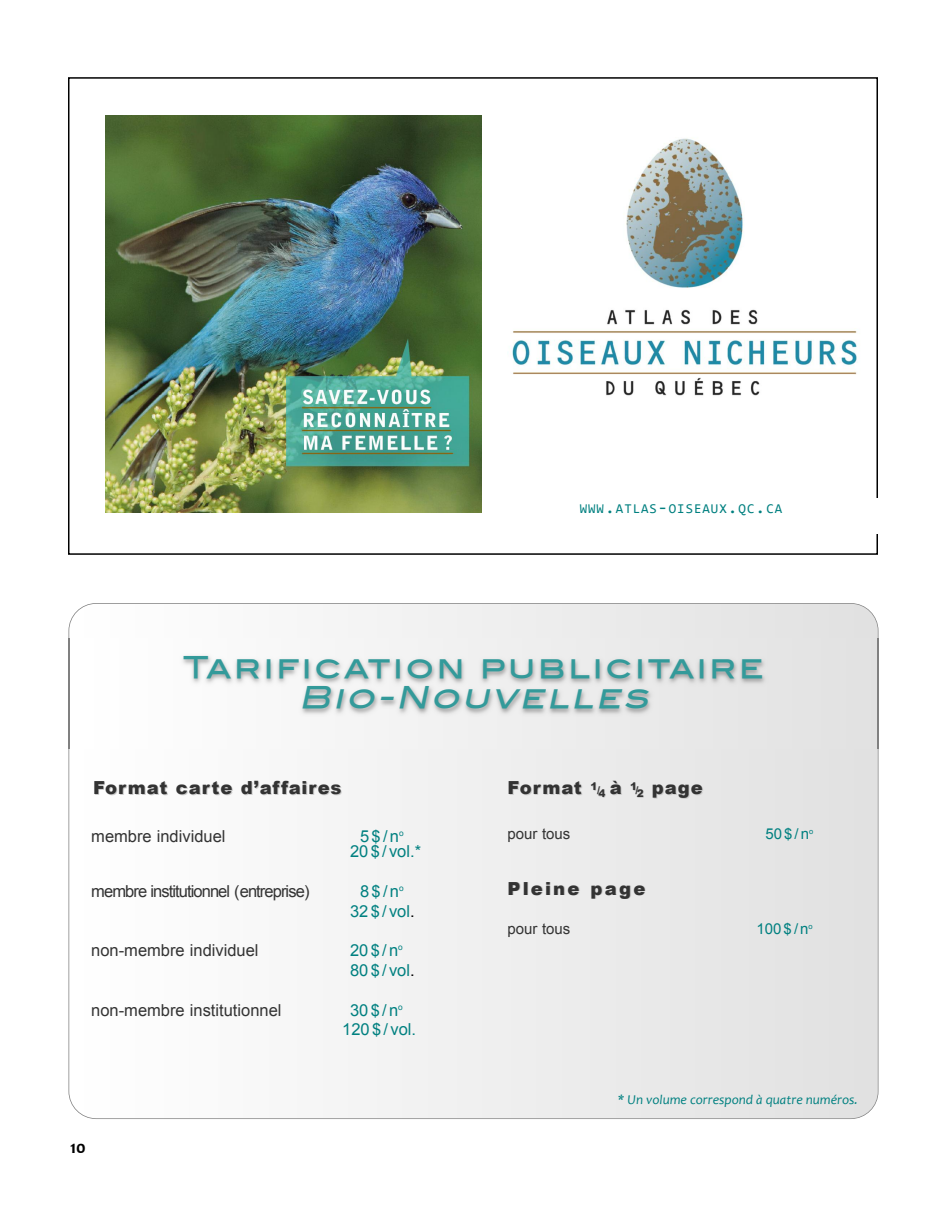
<style>
.page{position:relative;width:945px;height:1215px;background:#fff}
.page>*{position:absolute;margin:0;border:0;box-sizing:border-box;transform-origin:0 0}
.t1{font:30px "Blair Md ITCTT Medium";letter-spacing:.085em;color:#339a9a}
.t2{font:italic 30px "Blair Md ITCTT Medium";color:#339a9a}
.t3{font:900 18px "Arial";letter-spacing:.05em;color:#333}
.t4{font:900 18px "Arial";letter-spacing:.12em;color:#333}
.t5{font:700 18px "Candara";color:#000}
.t6{font:16.5px "Arial";color:#333}
.t7{font:16.5px/19.8px "Arial";color:#008080;text-align:center}
.t8{font:16.5px "Arial";letter-spacing:-.055em;color:#333}
.t9{font:15px "Arial";color:#333}
.t10{font:15px "Arial";color:#008080}
.t11{font:italic 13.5px "Candara";color:#008080}
.t12{font:13.5px "Consolas";letter-spacing:.075em;color:#008080}
.s1{font-size:18px}
.s2{color:#000}
.s3{font-size:10.5px}
.s4{color:#ccc}
</style>
<div class="page">
<div style="left:69px;top:604px;width:809px;height:514px;background:linear-gradient(to right,#fff,#e1e1e1);border-radius:27px"></div>
<img style="left:68px;top:639px;width:811px;height:109px">
<img style="left:69px;top:639px;width:1px;height:109px">
<img style="left:105px;top:115px;width:377px;height:398px">
<img style="left:512px;top:138px;width:346px;height:258px">
<p class="t12" style="left:580px;top:503px;width:204px">WWW<span class="s1">.</span>ATLAS<span class="s1">-</span>OISEAUX<span class="s1">.</span>QC<span class="s1">.</span>CA</p>
<h1 class="t1" style="left:183px;top:649px;width:582px">Tarification publicitaire</h1>
<h1 class="t2" style="left:299px;top:679px;width:357px">Bio-Nouvelles</h1>
<p class="t3" style="left:93px;top:774px;width:250px">Format carte d’affaires</p>
<p class="t6" style="left:91px;top:827px;width:136px">membre individuel</p>
<p class="t7" style="left:350px;top:828px;width:73px;line-height:15.5px">5$/n<sup>o<br></sup>20 $/ vol.*</p>
<p class="t8" style="left:91px;top:882px;width:220px">membre institutionnel (entreprise)</p>
<p class="t7" style="left:350px;top:881px;width:66px">8$/n<sup>o<br></sup>32 $/ vol<span class="s2">.</span></p>
<p class="t6" style="left:91px;top:941px;width:169px">non-membre individuel</p>
<p class="t7" style="left:350px;top:941px;width:66px;text-align:left">20$/n<sup>o<br></sup>80 $/ vol<span class="s2">.</span></p>
<p class="t6" style="left:91px;top:1001px;width:192px">non-membre institutionnel</p>
<p class="t7" style="left:342px;top:1000px;width:75px">30$/n<sup>o<br></sup>120 $/ vol.</p>
<p class="t5" style="left:70px;top:1135px;width:17px">10</p>
<p class="t3" style="left:508px;top:774px;width:198px">Format <sup>1</sup><span class="s3">/</span><sub>4</sub> <span class="s4">à</span> <sup>1</sup><span class="s3">/</span><sub>2</sub> <span class="s4">page</span></p>
<p class="t9" style="left:508px;top:825px;width:64px">pour tous</p>
<p class="t10" style="left:765px;top:825px;width:49px">50$/n<sup>o</sup></p>
<p class="t4" style="left:508px;top:875px;width:139px">Pleine page</p>
<p class="t9" style="left:508px;top:921px;width:64px">pour tous</p>
<p class="t10" style="left:756px;top:921px;width:58px">100$/n<sup>o</sup></p>
<p class="t11" style="left:618px;top:1091px;width:242px">* Un volume correspond à quatre numéros.</p>
</div>
